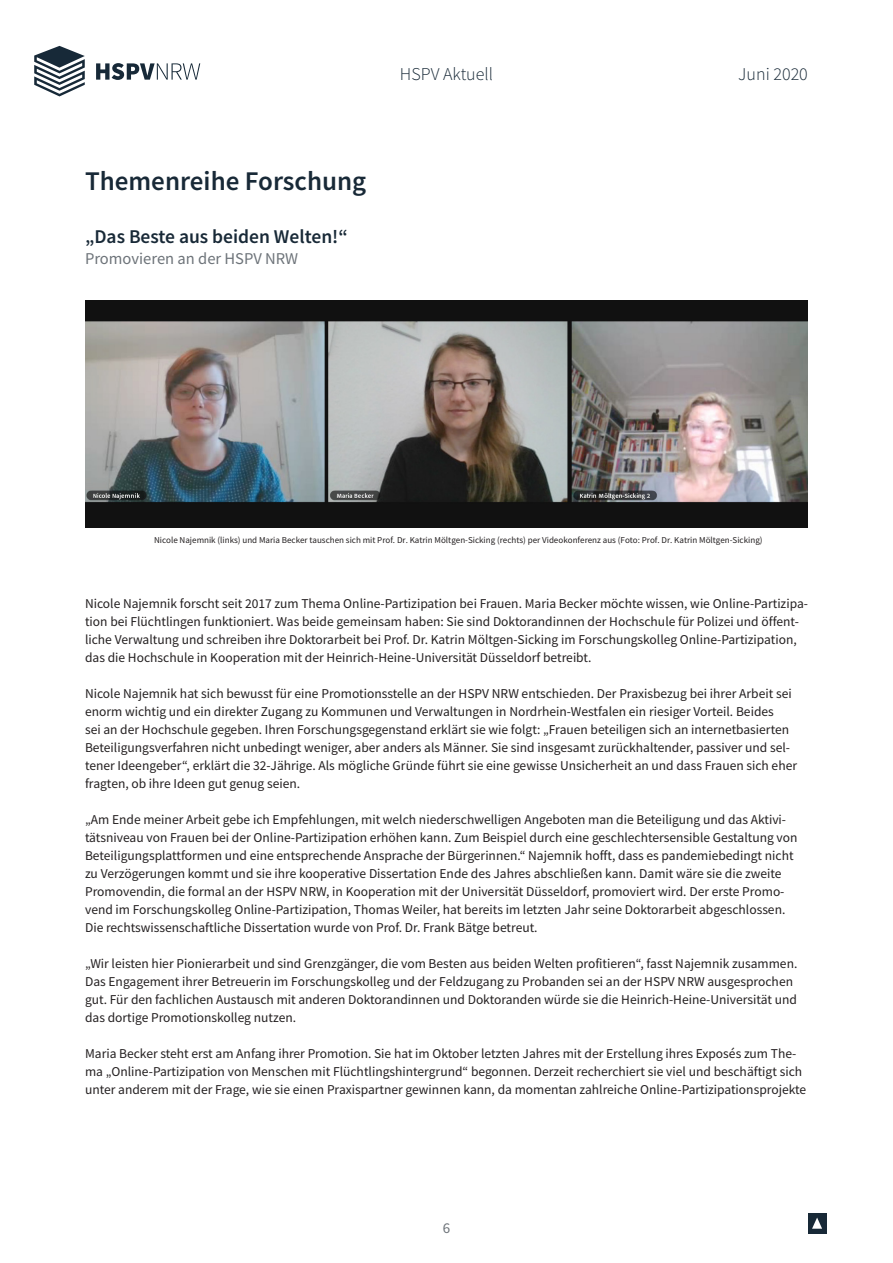
<style>
.page{position:relative;width:893px;height:1263px;background:#fff}
.page>*{position:absolute;margin:0;border:0;box-sizing:border-box;transform-origin:0 0}
.t1{font:600 27px "HSPV";color:#182937}
.t2{font:600 19.5px "HSPV";color:#182937}
.t3{font:300 18px "HSPV";color:#182937}
.t4{font:16.5px "HSPV";color:#6d7379}
.t5{font:15px "HSPV";color:#6d7379}
.t6{font:13.5px/18px "HSPV";color:#231f20}
.t7{font:9px "HSPV";color:#231f20}
</style>
<div class="page">
<div style="left:808px;top:1213px;width:18px;height:20px;background:#182937"></div>
<svg style="left:812px;top:1217px;width:10px;height:12px"></svg>
<svg style="left:96px;top:63px;width:104px;height:17px"></svg>
<svg style="left:34px;top:46px;width:51px;height:50px"></svg>
<img style="left:85px;top:300px;width:723px;height:228px">
<h3 class="t3" style="left:400px;top:63px;width:95px">HSPV Aktuell</h3>
<h3 class="t3" style="left:738px;top:63px;width:71px">Juni 2020</h3>
<h1 class="t1" style="left:85px;top:164px;width:283px">Themenreihe Forschung</h1>
<h2 class="t2" style="left:85px;top:223px;width:264px">„Das Beste aus beiden Welten!“</h2>
<p class="t4" style="left:85px;top:248px;width:215px">Promovieren an der HSPV NRW</p>
<p class="t7" style="left:154px;top:535px;width:610px">Nicole Najemnik (links) und Maria Becker tauschen sich mit Prof. Dr. Katrin Möltgen-Sicking (rechts) per Videokonferenz aus (Foto: Prof. Dr. Katrin Möltgen-Sicking)</p>
<p class="t6" style="left:85px;top:595px;width:724px">Nicole Najemnik forscht seit 2017 zum Thema Online-Partizipation bei Frauen. Maria Becker möchte wissen, wie Online-Partizipa&shy;tion bei Flüchtlingen funktioniert. Was beide gemeinsam haben: Sie sind Doktorandinnen der Hochschule für Polizei und öffent&shy;liche Verwaltung und schreiben ihre Doktorarbeit bei Prof. Dr. Katrin Möltgen-Sicking im Forschungskolleg Online-Partizipation, das die Hochschule in Kooperation mit der Heinrich-Heine-Universität Düsseldorf betreibt.</p>
<p class="t6" style="left:85px;top:685px;width:713px">Nicole Najemnik hat sich bewusst für eine Promotionsstelle an der HSPV NRW entschieden. Der Praxisbezug bei ihrer Arbeit sei enorm wichtig und ein direkter Zugang zu Kommunen und Verwaltungen in Nordrhein-Westfalen ein riesiger Vorteil. Beides<br>sei an der Hochschule gegeben. Ihren Forschungsgegenstand erklärt sie wie folgt: „Frauen beteiligen sich an internetbasierten Beteiligungsverfahren nicht unbedingt weniger, aber anders als Männer. Sie sind insgesamt zurückhaltender, passiver und sel&shy;tener Ideengeber“, erklärt die 32-Jährige. Als mögliche Gründe führt sie eine gewisse Unsicherheit an und dass Frauen sich eher fragten, ob ihre Ideen gut genug seien.</p>
<p class="t6" style="left:85px;top:811px;width:714px">„Am Ende meiner Arbeit gebe ich Empfehlungen, mit welch niederschwelligen Angeboten man die Beteiligung und das Aktivi&shy;tätsniveau von Frauen bei der Online-Partizipation erhöhen kann. Zum Beispiel durch eine geschlechtersensible Gestaltung von Beteiligungsplattformen und eine entsprechende Ansprache der Bürgerinnen.“ Najemnik hofft, dass es pandemiebedingt nicht zu Verzögerungen kommt und sie ihre kooperative Dissertation Ende des Jahres abschließen kann. Damit wäre sie die zweite Promovendin, die formal an der HSPV NRW, in Kooperation mit der Universität Düsseldorf, promoviert wird. Der erste Promo&shy;vend im Forschungskolleg Online-Partizipation, Thomas Weiler, hat bereits im letzten Jahr seine Doktorarbeit abgeschlossen.<br>Die rechtswissenschaftliche Dissertation wurde von Prof. Dr. Frank Bätge betreut.</p>
<p class="t6" style="left:85px;top:955px;width:714px">„Wir leisten hier Pionierarbeit und sind Grenzgänger, die vom Besten aus beiden Welten profitieren“, fasst Najemnik zusammen.<br>Das Engagement ihrer Betreuerin im Forschungskolleg und der Feldzugang zu Probanden sei an der HSPV NRW ausgesprochen gut. Für den fachlichen Austausch mit anderen Doktorandinnen und Doktoranden würde sie die Heinrich-Heine-Universität und das dortige Promotionskolleg nutzen.</p>
<p class="t6" style="left:85px;top:1045px;width:723px">Maria Becker steht erst am Anfang ihrer Promotion. Sie hat im Oktober letzten Jahres mit der Erstellung ihres Exposés zum The&shy;ma „Online-Partizipation von Menschen mit Flüchtlingshintergrund“ begonnen. Derzeit recherchiert sie viel und beschäftigt sich unter anderem mit der Frage, wie sie einen Praxispartner gewinnen kann, da momentan zahlreiche Online-Partizipationsprojekte</p>
<p class="t5" style="left:443px;top:1218px;width:9px">6</p>
</div>
